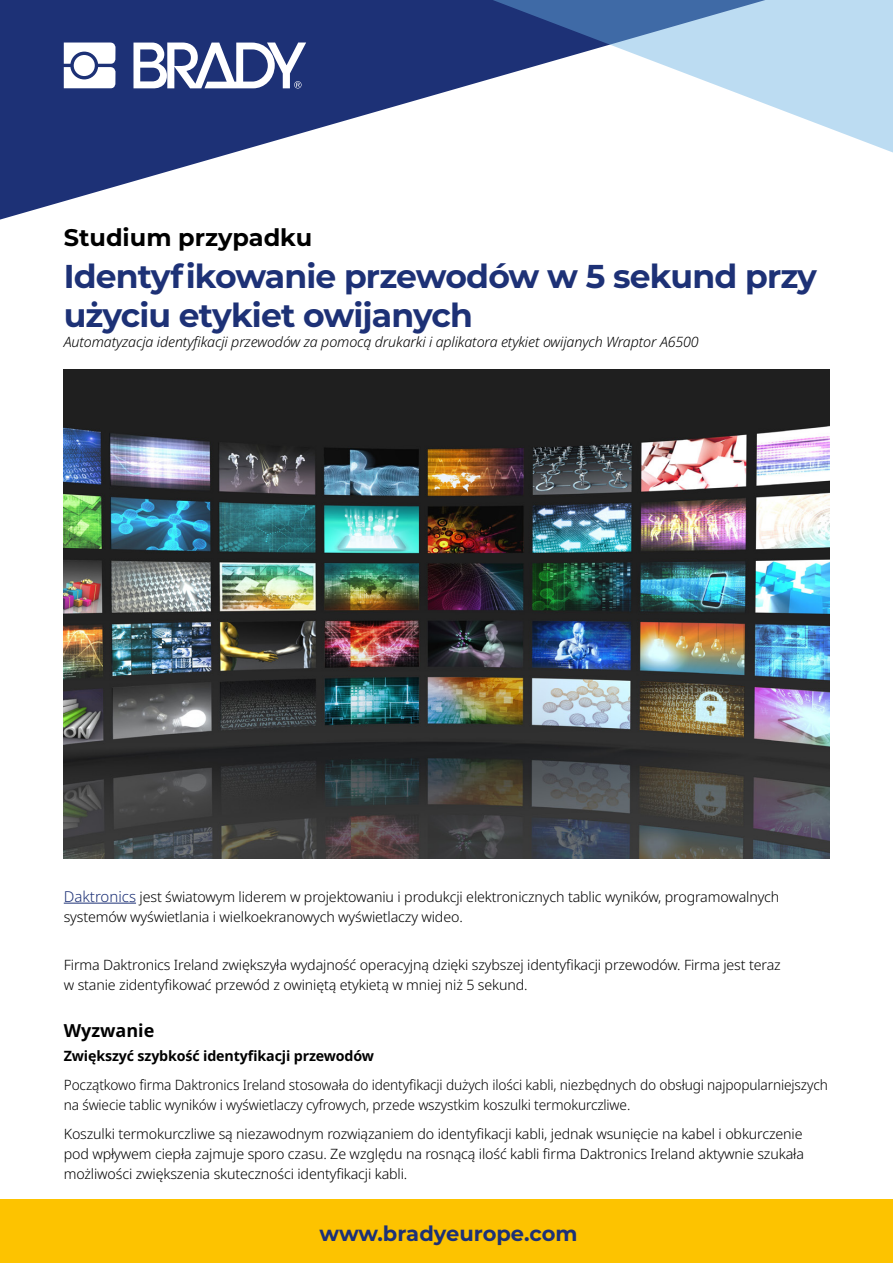
<style>
.page{position:relative;width:893px;height:1263px;background:#fff}
.page>*{position:absolute;margin:0;border:0;box-sizing:border-box;transform-origin:0 0}
.t1{font:700 33px/39px "Montserrat";letter-spacing:-.025em;color:#1d3176}
.t2{font:700 24px "Montserrat";color:#000}
.t3{font:700 21px "Montserrat";color:#1d3176}
.t4{font:700 18px "Noto Sans";color:#000}
.t5{font:300 14.25px/20.2px "Noto Sans";letter-spacing:-.01em;color:#000}
.t6{font:300 14.25px/20.2px "Noto Sans";letter-spacing:-.01em;color:#000;scale:.96 1}
.t7{font:italic 300 14.25px "Noto Sans";letter-spacing:-.01em;color:#000}
.t8{font:700 14.25px "Noto Sans";letter-spacing:-.01em;color:#000}
.s1{font-size:15px;color:#1d3176}
</style>
<div class="page">
<svg style="left:0;top:0;width:459px;height:220px;fill:#1d3176"></svg>
<div style="left:0;top:1199px;width:893px;height:64px;background:#fdc300"></div>
<svg style="left:459px;top:0;width:434px;height:153px"></svg>
<svg style="left:64px;top:43px;width:51px;height:45px"></svg>
<div style="left:74px;top:55px;width:21px;height:21px;background:#fff;border-radius:50%"></div>
<svg style="left:133px;top:43px;width:173px;height:45px"></svg>
<img style="left:64px;top:370px;width:765px;height:489px">
<hr style="left:64px;top:903px;width:72px;height:1px;background:#1d3176">
<h2 class="t2" style="left:64px;top:221px;width:250px">Studium przypadku</h2>
<h1 class="t1" style="left:64px;top:255px;width:755px">Identyfikowanie przewodów w 5 sekund przy użyciu etykiet owijanych</h1>
<p class="t7" style="left:64px;top:332px;width:636px">Automatyzacja identyfikacji przewodów za pomocą drukarki i aplikatora etykiet owijanych Wraptor A6500</p>
<p class="t5" style="left:64px;top:887px;width:717px"><span class="s1">Daktronics</span> jest światowym liderem w projektowaniu i produkcji elektronicznych tablic wyników, programowalnych systemów wyświetlania i wielkoekranowych wyświetlaczy wideo.</p>
<p class="t5" style="left:64px;top:955px;width:718px">Firma Daktronics Ireland zwiększyła wydajność operacyjną dzięki szybszej identyfikacji przewodów. Firma jest teraz w stanie zidentyfikować przewód z owiniętą etykietą w mniej niż 5 sekund.</p>
<p class="t4" style="left:64px;top:1017px;width:92px">Wyzwanie</p>
<p class="t8" style="left:64px;top:1046px;width:312px">Zwiększyć szybkość identyfikacji przewodów</p>
<p class="t6" style="left:64px;top:1075px;width:797px">Początkowo firma Daktronics Ireland stosowała do identyfikacji dużych ilości kabli, niezbędnych do obsługi najpopularniejszych na świecie tablic wyników i wyświetlaczy cyfrowych, przede wszystkim koszulki termokurczliwe.</p>
<p class="t5" style="left:64px;top:1124px;width:742px;text-align:justify">Koszulki termokurczliwe są niezawodnym rozwiązaniem do identyfikacji kabli, jednak wsunięcie na kabel i obkurczenie pod wpływem ciepła zajmuje sporo czasu. Ze względu na rosnącą ilość kabli firma Daktronics Ireland aktywnie szukała możliwości zwiększenia skuteczności identyfikacji kabli.</p>
<h3 class="t3" style="left:320px;top:1218px;width:260px">www.bradyeurope.com</h3>
</div>
